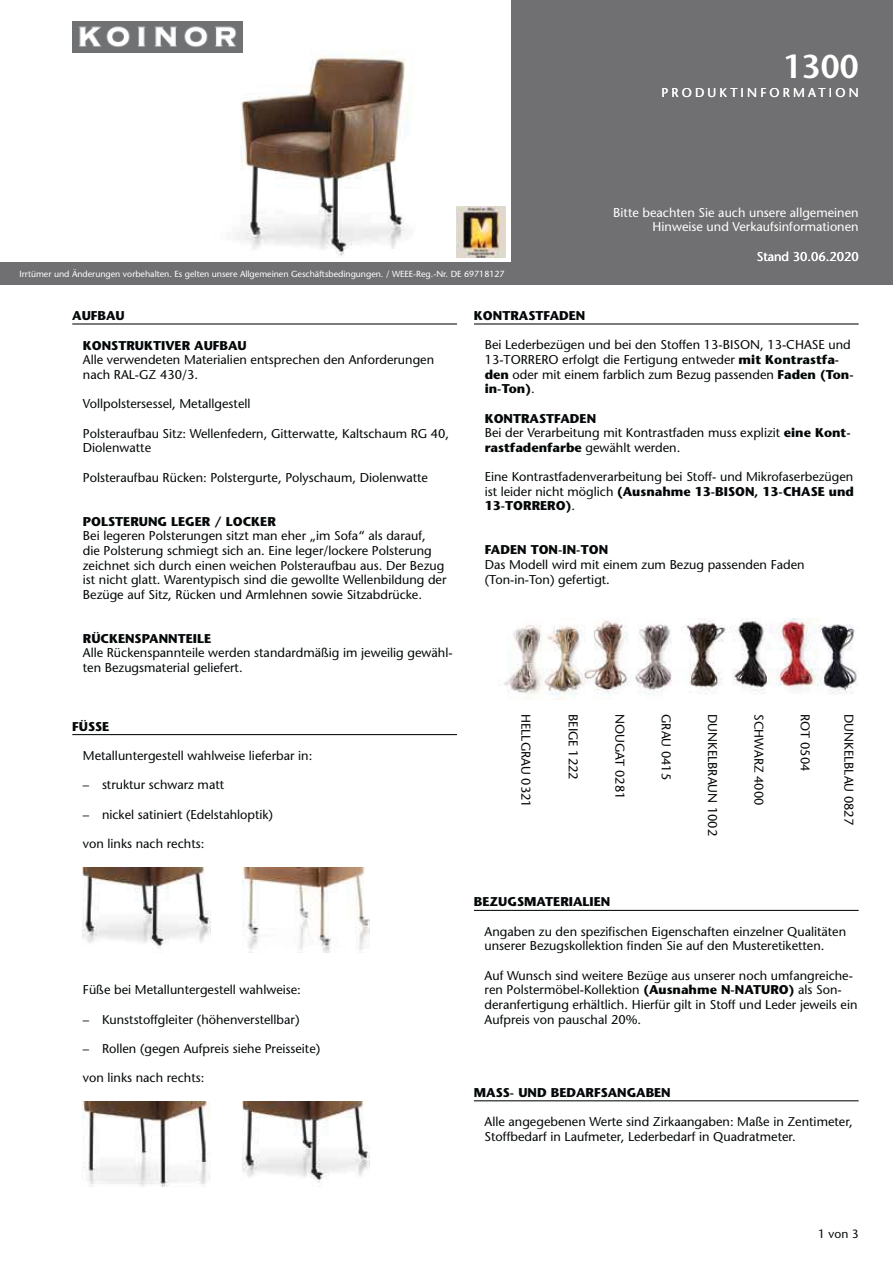
<style>
.page{position:relative;width:893px;height:1263px;background:#fff}
.page>*{position:absolute;margin:0;border:0;box-sizing:border-box;transform-origin:0 0}
.t1{font:600 33px "Stone Sans";color:#fff}
.t2{font:12.75px/14.7px "Stone Sans";color:#040809}
.t3{font:700 12.75px "Stone Sans";color:#040809}
.t4{font:12.75px/14.7px "Stone Sans";color:#fff;text-align:right}
.t5{font:12.75px "Stone Sans";letter-spacing:.25em;color:#fff}
.t6{font:12px "Stone Sans";color:#040809}
.t7{font:8.85px "Stone Sans";color:#fff}
.s1{font-weight:700}
</style>
<div class="page">
<div style="left:0;top:0;width:893px;height:285px;background:#707072"></div>
<img style="left:0;top:0;width:510px;height:262px">
<img style="left:72px;top:21px;width:170px;height:31px">
<img style="left:457px;top:206px;width:49px;height:51px">
<hr style="left:72px;top:323px;width:385px;height:2px;background:#040809">
<hr style="left:72px;top:734px;width:385px;height:1px;background:#040809">
<hr style="left:474px;top:910px;width:384px;height:1px;background:#040809">
<hr style="left:474px;top:1100px;width:384px;height:1px;background:#040809">
<img style="left:242px;top:868px;width:127px;height:85px">
<img style="left:83px;top:868px;width:127px;height:81px">
<img style="left:83px;top:1102px;width:127px;height:85px">
<img style="left:242px;top:1102px;width:127px;height:81px">
<hr style="left:474px;top:323px;width:385px;height:2px;background:#040809">
<img style="left:504px;top:618px;width:353px;height:81px">
<h1 class="t1" style="left:783px;top:54px;width:77px">1300</h1>
<p class="t5" style="left:661px;top:88px;width:199px">PRODUKTINFORMATION</p>
<p class="t4" style="left:613px;top:206px;width:247px">Bitte beachten Sie auch unsere allgemeinen<br>Hinweise und Verkaufsinformationen</p>
<p class="t7" style="left:20px;top:270px;width:486px">Irrtümer und Änderungen vorbehalten. Es gelten unsere Allgemeinen Geschäftsbedingungen. / WEEE-Reg.-Nr. DE 69718127</p>
<p class="t4" style="left:757px;top:251px;width:103px">Stand 30.06.2020</p>
<p class="t3" style="left:72px;top:311px;width:54px">AUFBAU</p>
<p class="t3" style="left:83px;top:340px;width:165px">KONSTRUKTIVER AUFBAU</p>
<p class="t2" style="left:83px;top:354px;width:353px">Alle verwendeten Materialien entsprechen den Anforderungen nach RAL-GZ 430/3.</p>
<p class="t2" style="left:83px;top:398px;width:169px">Vollpolstersessel, Metallgestell</p>
<p class="t2" style="left:83px;top:427px;width:368px">Polsteraufbau Sitz: Wellenfedern, Gitterwatte, Kaltschaum RG 40,<br>Diolenwatte</p>
<p class="t2" style="left:83px;top:471px;width:347px">Polsteraufbau Rücken: Polstergurte, Polyschaum, Diolenwatte</p>
<p class="t3" style="left:83px;top:516px;width:194px">POLSTERUNG LEGER / LOCKER</p>
<p class="t2" style="left:83px;top:530px;width:365px">Bei legeren Polsterungen sitzt man eher „im Sofa“ als darauf,<br>die Polsterung schmiegt sich an. Eine leger/lockere Polsterung zeichnet sich durch einen weichen Polsteraufbau aus. Der Bezug ist nicht glatt. Warentypisch sind die gewollte Wellenbildung der Bezüge auf Sitz, Rücken und Armlehnen sowie Sitzabdrücke.</p>
<p class="t3" style="left:83px;top:633px;width:130px">RÜCKENSPANNTEILE</p>
<p class="t2" style="left:83px;top:647px;width:371px">Alle Rückenspannteile werden standardmäßig im jeweilig gewähl&shy;ten Bezugsmaterial geliefert.</p>
<p class="t3" style="left:72px;top:721px;width:39px">FÜSSE</p>
<p class="t2" style="left:83px;top:750px;width:231px">Metalluntergestell wahlweise lieferbar in:</p>
<p class="t2" style="left:83px;top:779px;width:143px">– struktur schwarz matt</p>
<p class="t2" style="left:83px;top:808px;width:192px">– nickel satiniert (Edelstahloptik)</p>
<p class="t2" style="left:83px;top:837px;width:123px">von links nach rechts:</p>
<p class="t2" style="left:83px;top:984px;width:220px">Füße bei Metalluntergestell wahlweise:</p>
<p class="t2" style="left:83px;top:1013px;width:218px">– Kunststoffgleiter (höhenverstellbar)</p>
<p class="t2" style="left:83px;top:1043px;width:239px">– Rollen (gegen Aufpreis siehe Preisseite)</p>
<p class="t2" style="left:83px;top:1072px;width:123px">von links nach rechts:</p>
<p class="t3" style="left:474px;top:311px;width:113px">KONTRASTFADEN</p>
<p class="t2" style="left:485px;top:339px;width:371px">Bei Lederbezügen und bei den Stoffen 13-BISON, 13-CHASE und 13-TORRERO erfolgt die Fertigung entweder <span class="s1">mit Kontrastfa&shy;den</span> oder mit einem farblich zum Bezug passenden <span class="s1">Faden (Ton&shy;in-Ton)</span>.</p>
<p class="t2" style="left:485px;top:412px;width:368px"><span class="s1">KONTRASTFADEN<br></span>Bei der Verarbeitung mit Kontrastfaden muss explizit <span class="s1">eine Kont&shy;rastfadenfarbe</span> gewählt werden.</p>
<p class="t2" style="left:485px;top:471px;width:371px;text-align:justify">Eine Kontrastfadenverarbeitung bei Stoff- und Mikrofaserbezügen ist leider nicht möglich <span class="s1">(Ausnahme 13-BISON, 13-CHASE und 13-TORRERO)</span>.</p>
<p class="t3" style="left:485px;top:545px;width:125px">FADEN TON-IN-TON</p>
<p class="t2" style="left:485px;top:559px;width:321px">Das Modell wird mit einem zum Bezug passenden Faden (Ton-in-Ton) gefertigt.</p>
<p class="t2" style="left:532px;top:714px;width:95px;rotate:90deg">HELLGRAU 0321</p>
<p class="t2" style="left:579px;top:714px;width:67px;rotate:90deg">BEIGE 1222</p>
<p class="t2" style="left:626px;top:714px;width:87px;rotate:90deg">NOUGAT 0281</p>
<p class="t2" style="left:672px;top:714px;width:68px;rotate:90deg">GRAU 0415</p>
<p class="t2" style="left:718px;top:714px;width:124px;rotate:90deg">DUNKELBRAUN 1002</p>
<p class="t2" style="left:765px;top:714px;width:93px;rotate:90deg">SCHWARZ 4000</p>
<p class="t2" style="left:811px;top:714px;width:59px;rotate:90deg">ROT 0504</p>
<p class="t2" style="left:855px;top:714px;width:113px;rotate:90deg">DUNKELBLAU 0827</p>
<p class="t3" style="left:474px;top:897px;width:138px">BEZUGSMATERIALIEN</p>
<p class="t2" style="left:484px;top:925px;width:363px">Angaben zu den spezifischen Eigenschaften einzelner Qualitäten unserer Bezugskollektion finden Sie auf den Musteretiketten.</p>
<p class="t2" style="left:485px;top:969px;width:374px">Auf Wunsch sind weitere Bezüge aus unserer noch umfangreiche&shy;ren Polstermöbel-Kollektion <span class="s1">(Ausnahme N-NATURO)</span> als Son&shy;deranfertigung erhältlich. Hierfür gilt in Stoff und Leder jeweils ein Aufpreis von pauschal 20%.</p>
<p class="t3" style="left:474px;top:1088px;width:198px">MASS- UND BEDARFSANGABEN</p>
<p class="t2" style="left:484px;top:1116px;width:370px">Alle angegebenen Werte sind Zirkaangaben: Maße in Zentimeter,<br>Stoffbedarf in Laufmeter, Lederbedarf in Quadratmeter.</p>
<p class="t6" style="left:818px;top:1229px;width:42px">1 von 3</p>
</div>
